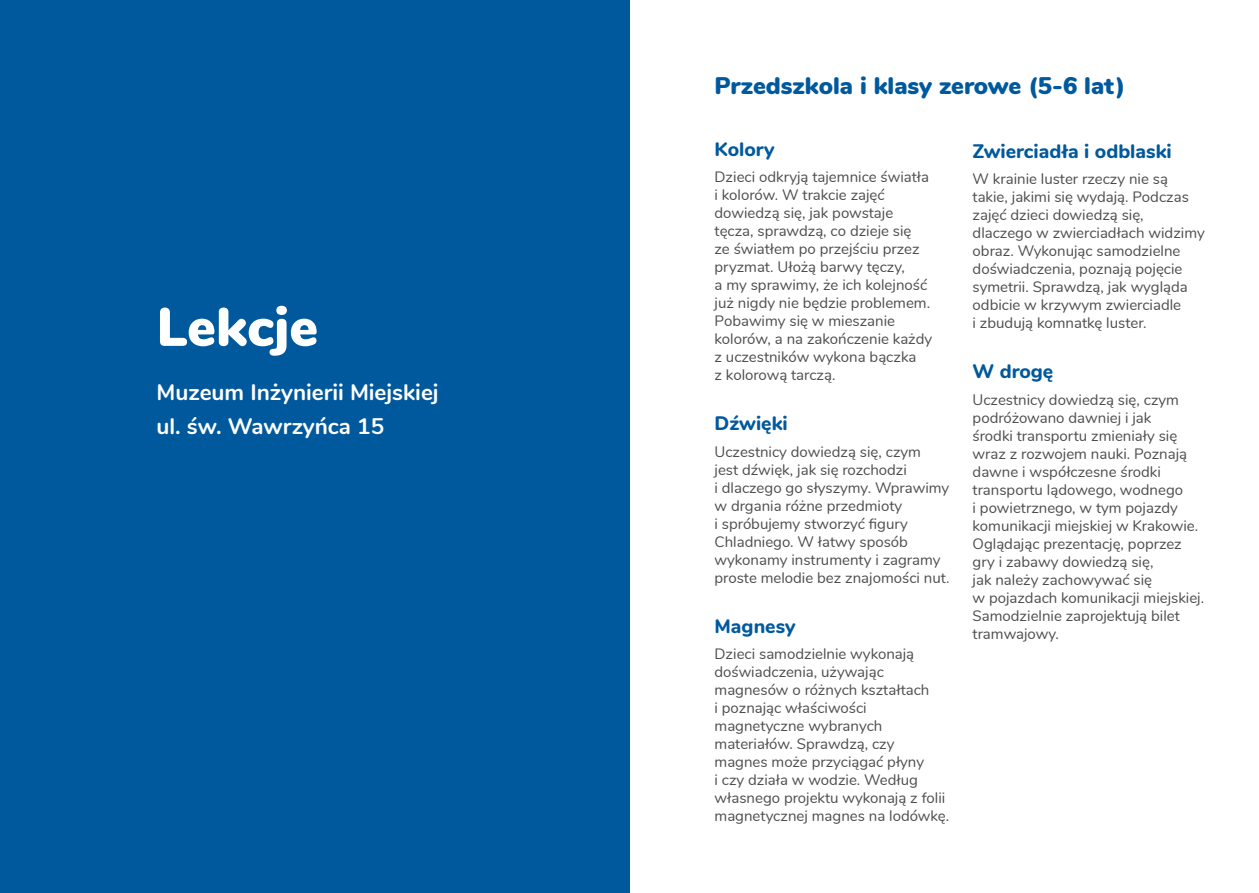
<style>
.page{position:relative;width:1259px;height:893px;background:#fff}
.page>*{position:absolute;margin:0;border:0;box-sizing:border-box;transform-origin:0 0}
.t1{font:900 54px "Nunito";color:#fff}
.t2{font:900 24px "Nunito";color:#00599d}
.t3{font:700 22.5px/33px "Nunito";color:#fff}
.t4{font:800 19.5px "Nunito";color:#00599d}
.t5{font:15px/18px "Nunito";color:#4d4d4f}
</style>
<div class="page">
<div style="left:0;top:0;width:629px;height:893px;background:#00599d"></div>
<h1 class="t1" style="left:156px;top:287px;width:163px">Lekcje</h1>
<h3 class="t3" style="left:156px;top:375px;width:284px">Muzeum Inżynierii Miejskiej ul. św. Wawrzyńca 15</h3>
<h2 class="t2" style="left:714px;top:68px;width:412px">Przedszkola i klasy zerowe (5-6 lat)</h2>
<h3 class="t4" style="left:714px;top:135px;width:62px">Kolory</h3>
<p class="t5" style="left:714px;top:167px;width:219px">Dzieci odkryją tajemnice światła i kolorów. W trakcie zajęć dowiedzą się, jak powstaje tęcza, sprawdzą, co dzieje się<br>ze światłem po przejściu przez pryzmat. Ułożą barwy tęczy,<br>a my sprawimy, że ich kolejność już nigdy nie będzie problemem.<br>Pobawimy się w mieszanie kolorów, a na zakończenie każdy z uczestników wykona bączka<br>z kolorową tarczą.</p>
<h3 class="t4" style="left:714px;top:409px;width:75px">Dźwięki</h3>
<p class="t5" style="left:714px;top:442px;width:236px">Uczestnicy dowiedzą się, czym<br>jest dźwięk, jak się rozchodzi<br>i dlaczego go słyszymy. Wprawimy w drgania różne przedmioty<br>i spróbujemy stworzyć figury<br>Chladniego. W łatwy sposób wykonamy instrumenty i zagramy proste melodie bez znajomości nut.</p>
<h3 class="t4" style="left:714px;top:611px;width:82px">Magnesy</h3>
<p class="t5" style="left:714px;top:644px;width:236px">Dzieci samodzielnie wykonają doświadczenia, używając magnesów o różnych kształtach<br>i poznając właściwości magnetyczne wybranych materiałów. Sprawdzą, czy magnes może przyciągać płyny<br>i czy działa w wodzie. Według własnego projektu wykonają z folii magnetycznej magnes na lodówkę.</p>
<h3 class="t4" style="left:972px;top:137px;width:201px">Zwierciadła i odblaski</h3>
<p class="t5" style="left:972px;top:169px;width:234px">W krainie luster rzeczy nie są takie, jakimi się wydają. Podczas zajęć dzieci dowiedzą się, dlaczego w zwierciadłach widzimy obraz. Wykonując samodzielne doświadczenia, poznają pojęcie symetrii. Sprawdzą, jak wygląda odbicie w krzywym zwierciadle<br>i zbudują komnatkę luster.</p>
<h3 class="t4" style="left:972px;top:357px;width:82px">W drogę</h3>
<p class="t5" style="left:972px;top:390px;width:233px">Uczestnicy dowiedzą się, czym podróżowano dawniej i jak<br>środki transportu zmieniały się wraz z rozwojem nauki. Poznają dawne i współczesne środki transportu lądowego, wodnego<br>i powietrznego, w tym pojazdy komunikacji miejskiej w Krakowie.<br>Oglądając prezentację, poprzez gry i zabawy dowiedzą się,<br>jak należy zachowywać się<br>w pojazdach komunikacji miejskiej.<br>Samodzielnie zaprojektują bilet tramwajowy.</p>
</div>
